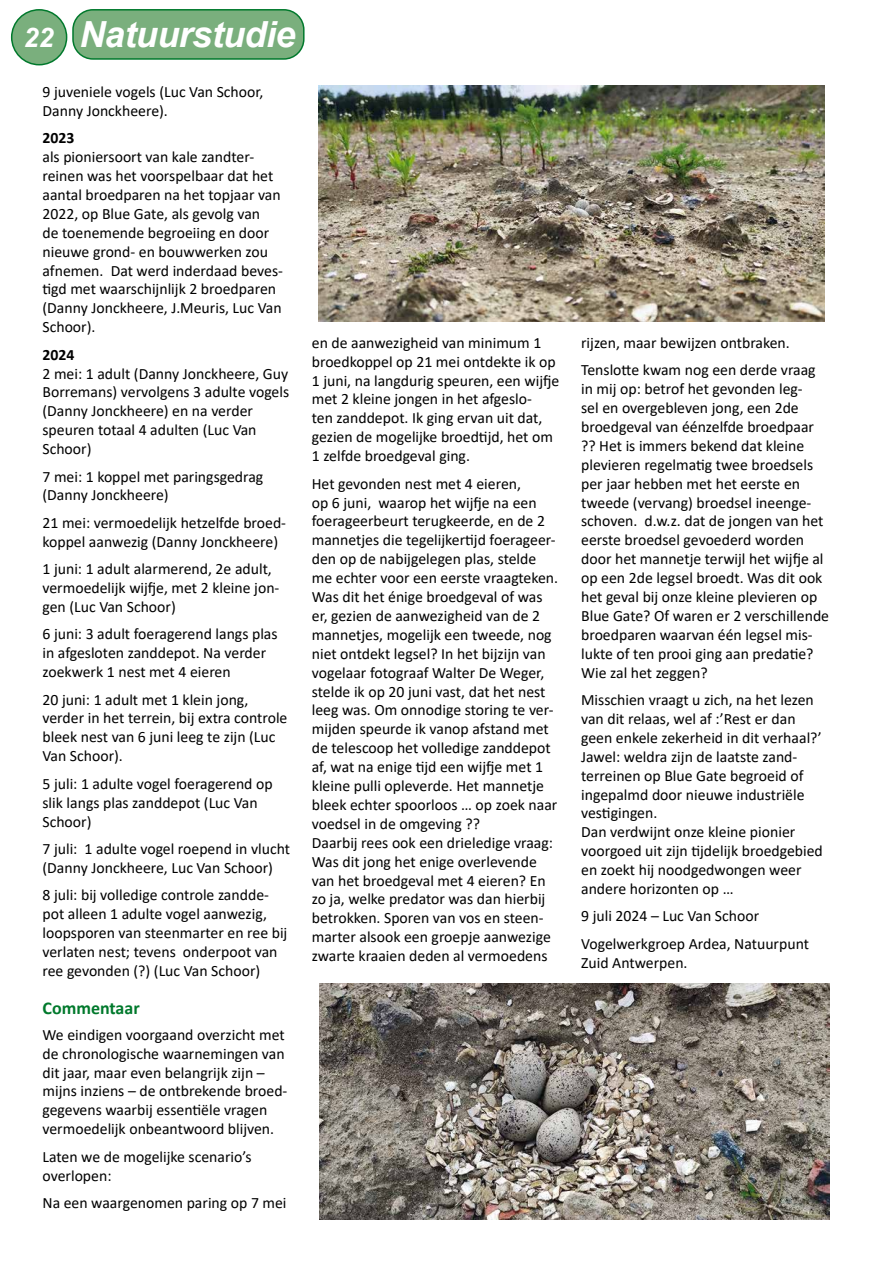
<style>
.page{position:relative;width:893px;height:1263px;background:#fff}
.page>*{position:absolute;margin:0;border:0;box-sizing:border-box;transform-origin:0 0}
.t1{font:italic 700 36px "Arial";letter-spacing:-.015em;color:#fff}
.t2{font:700 18px "Calibri";color:#00792c}
.t3{font:15.75px/18.9px "Calibri";color:#000}
.t4{font:700 15.75px "Calibri";color:#000}
.s1{font-size:27px}
</style>
<div class="page">
<div style="left:12px;top:10px;width:55px;height:55px;background:#7aaf7d;border-radius:50%"></div>
<div style="left:11px;top:9px;width:56px;height:56px;border:2px solid #00792c;border-radius:50%"></div>
<div style="left:73px;top:10px;width:231px;height:49px;background:#7aaf7d;border-radius:20px"></div>
<div style="left:72px;top:9px;width:233px;height:51px;border:2px solid #00792c;border-radius:20px"></div>
<img style="left:319px;top:984px;width:510px;height:235px">
<img style="left:318px;top:86px;width:506px;height:235px">
<h1 class="t1" style="left:23px;top:10px;width:274px"><span class="s1">22</span> Natuurstudie</h1>
<p class="t3" style="left:43px;top:82px;width:223px">9 juveniele vogels (Luc Van Schoor,<br>Danny Jonckheere).</p>
<p class="t4" style="left:43px;top:127px;width:33px">2023</p>
<p class="t3" style="left:43px;top:147px;width:242px">als pioniersoort van kale zandter&shy;reinen was het voorspelbaar dat het aantal broedparen na het topjaar van<br>2022, op Blue Gate, als gevolg van<br>de toenemende begroeiing en door nieuwe grond- en bouwwerken zou afnemen. Dat werd inderdaad beves&shy;tigd met waarschijnlijk 2 broedparen (Danny Jonckheere, J.Meuris, Luc Van<br>Schoor).</p>
<p class="t4" style="left:43px;top:343px;width:33px">2024</p>
<p class="t3" style="left:42px;top:363px;width:248px">2 mei: 1 adult (Danny Jonckheere, Guy<br>Borremans) vervolgens 3 adulte vogels (Danny Jonckheere) en na verder speuren totaal 4 adulten (Luc Van<br>Schoor)</p>
<p class="t3" style="left:42px;top:466px;width:222px">7 mei: 1 koppel met paringsgedrag (Danny Jonckheere)</p>
<p class="t3" style="left:42px;top:513px;width:245px">21 mei: vermoedelijk hetzelfde broed&shy;koppel aanwezig (Danny Jonckheere)</p>
<p class="t3" style="left:42px;top:559px;width:238px">1 juni: 1 adult alarmerend, 2e adult, vermoedelijk wijfje, met 2 kleine jon&shy;gen (Luc Van Schoor)</p>
<p class="t3" style="left:42px;top:624px;width:237px">6 juni: 3 adult foeragerend langs plas in afgesloten zanddepot. Na verder zoekwerk 1 nest met 4 eieren</p>
<p class="t3" style="left:42px;top:689px;width:246px">20 juni: 1 adult met 1 klein jong, verder in het terrein, bij extra controle bleek nest van 6 juni leeg te zijn (Luc<br>Van Schoor).</p>
<p class="t3" style="left:42px;top:774px;width:232px">5 juli: 1 adulte vogel foeragerend op slik langs plas zanddepot (Luc Van<br>Schoor)</p>
<p class="t3" style="left:42px;top:839px;width:249px">7 juli: 1 adulte vogel roepend in vlucht (Danny Jonckheere, Luc Van Schoor)</p>
<p class="t3" style="left:42px;top:885px;width:246px">8 juli: bij volledige controle zandde&shy;pot alleen 1 adulte vogel aanwezig, loopsporen van steenmarter en ree bij verlaten nest; tevens onderpoot van ree gevonden (?) (Luc Van Schoor)</p>
<p class="t2" style="left:43px;top:996px;width:99px">Commentaar</p>
<p class="t3" style="left:43px;top:1025px;width:246px">We eindigen voorgaand overzicht met de chronologische waarnemingen van dit jaar, maar even belangrijk zijn – mijns inziens – de ontbrekende broed&shy;gegevens waarbij essentiële vragen vermoedelijk onbeantwoord blijven.</p>
<p class="t3" style="left:43px;top:1146px;width:211px">Laten we de mogelijke scenario’s overlopen:</p>
<p class="t3" style="left:43px;top:1193px;width:246px">Na een waargenomen paring op 7 mei</p>
<p class="t3" style="left:312px;top:333px;width:249px">en de aanwezigheid van minimum 1 broedkoppel op 21 mei ontdekte ik op 1 juni, na langdurig speuren, een wijfje met 2 kleine jongen in het afgeslo-<br>ten zanddepot. Ik ging ervan uit dat, gezien de mogelijke broedtijd, het om 1 zelfde broedgeval ging.</p>
<p class="t3" style="left:312px;top:473px;width:248px">Het gevonden nest met 4 eieren,<br>op 6 juni, waarop het wijfje na een foerageerbeurt terugkeerde, en de 2 mannetjes die tegelijkertijd foerageer&shy;den op de nabijgelegen plas, stelde me echter voor een eerste vraagteken.<br>Was dit het énige broedgeval of was er, gezien de aanwezigheid van de 2 mannetjes, mogelijk een tweede, nog niet ontdekt legsel? In het bijzijn van vogelaar fotograaf Walter De Weger, stelde ik op 20 juni vast, dat het nest leeg was. Om onnodige storing te ver&shy;mijden speurde ik vanop afstand met de telescoop het volledige zanddepot af, wat na enige tijd een wijfje met 1 kleine pulli opleverde. Het mannetje bleek echter spoorloos … op zoek naar voedsel in de omgeving ??<br>Daarbij rees ook een drieledige vraag:<br>Was dit jong het enige overlevende van het broedgeval met 4 eieren? En zo ja, welke predator was dan hierbij betrokken. Sporen van vos en steen&shy;marter alsook een groepje aanwezige zwarte kraaien deden al vermoedens</p>
<p class="t3" style="left:581px;top:328px;width:236px;line-height:27.5px">rijzen, maar bewijzen ontbraken.<br>Tenslotte kwam nog een derde vraag</p>
<p class="t3" style="left:581px;top:379px;width:249px">in mij op: betrof het gevonden leg-<br>sel en overgebleven jong, een 2de broedgeval van éénzelfde broedpaar ?? Het is immers bekend dat kleine plevieren regelmatig twee broedsels per jaar hebben met het eerste en tweede (vervang) broedsel ineenge&shy;schoven. d.w.z. dat de jongen van het eerste broedsel gevoederd worden door het mannetje terwijl het wijfje al op een 2de legsel broedt. Was dit ook het geval bij onze kleine plevieren op Blue Gate? Of waren er 2 verschillende broedparen waarvan één legsel mis&shy;lukte of ten prooi ging aan predatie?<br>Wie zal het zeggen?</p>
<p class="t3" style="left:581px;top:690px;width:243px">Misschien vraagt u zich, na het lezen van dit relaas, wel af :’Rest er dan geen enkele zekerheid in dit verhaal?’<br>Jawel: weldra zijn de laatste zand&shy;terreinen op Blue Gate begroeid of ingepalmd door nieuwe industriële vestigingen.<br>Dan verdwijnt onze kleine pionier voorgoed uit zijn tijdelijk broedgebied en zoekt hij noodgedwongen weer andere horizonten op …</p>
<p class="t3" style="left:581px;top:902px;width:229px;line-height:27.5px">9 juli 2024 – Luc Van Schoor<br>Vogelwerkgroep Ardea, Natuurpunt</p>
<p class="t3" style="left:581px;top:953px;width:108px">Zuid Antwerpen.</p>
</div>
